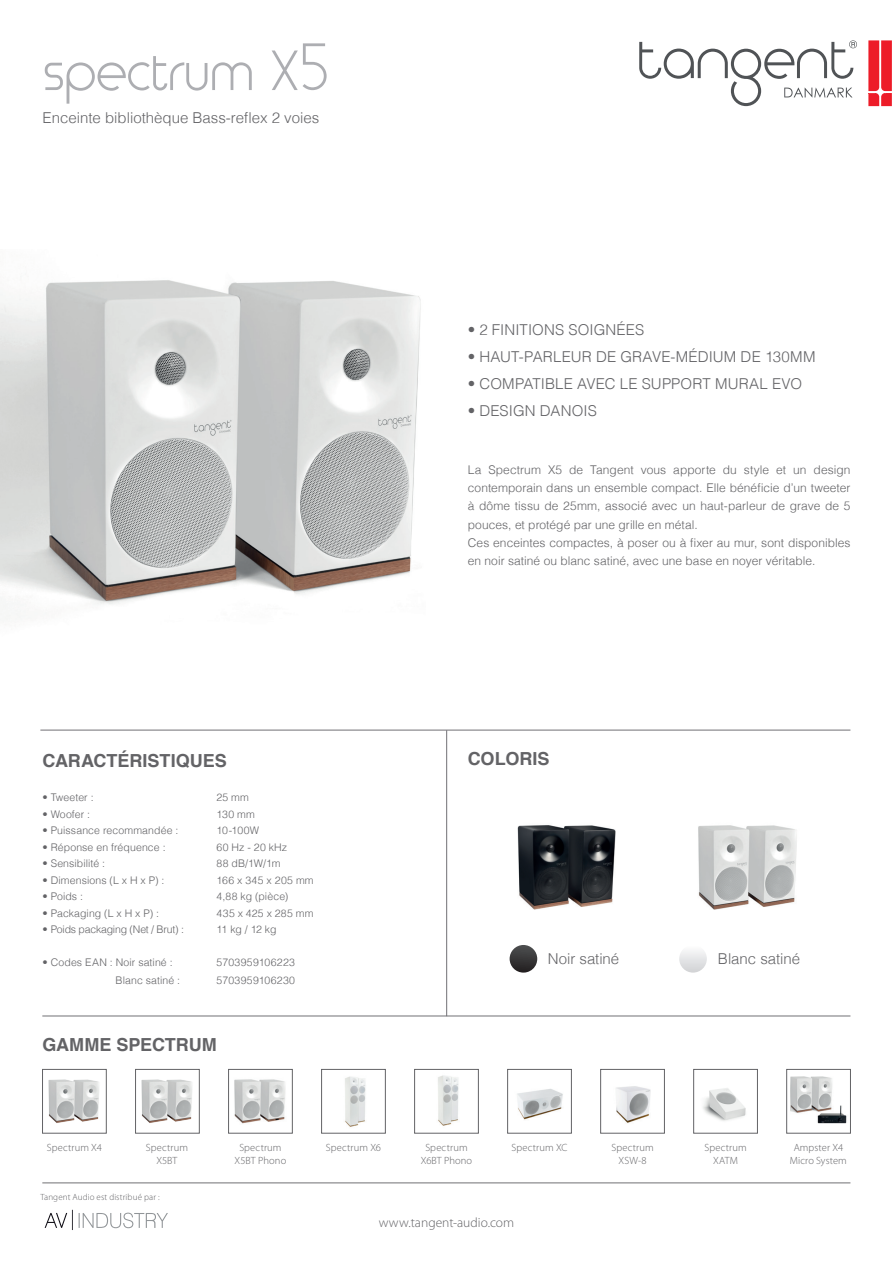
<style>
.page{position:relative;width:893px;height:1263px;background:#fff}
.page>*{position:absolute;margin:0;border:0;box-sizing:border-box;transform-origin:0 0}
.t1{font:54px "Time Burner";letter-spacing:-.02em;color:#adaeb2}
.t2{font:700 18px "Helvetica";color:#636366}
.t3{font:300 15px "Helvetica";color:#636366}
.t4{font:300 13.5px "Myriad Pro";letter-spacing:.005em;color:#636366}
.t5{font:300 12px/18px "Helvetica";letter-spacing:.005em;color:#636366}
.t6{font:300 10.5px "Helvetica";letter-spacing:.01em;color:#636366}
.t7{font:300 10.5px/12.6px "Myriad Pro";letter-spacing:.01em;color:#636366;text-align:center}
.t8{font:300 10.5px "Helvetica";letter-spacing:-.015em;color:#636366}
.t9{font:300 10.5px "Helvetica";letter-spacing:.035em;color:#636366}
.t10{font:300 9px "Myriad Pro";letter-spacing:.015em;color:#636366}
</style>
<div class="page">
<svg style="left:45px;top:1210px;width:28px;height:20px"></svg>
<svg style="left:79px;top:1212px;width:89px;height:16px"></svg>
<svg style="left:639px;top:40px;width:218px;height:66px"></svg>
<svg style="left:868px;top:40px;width:24px;height:66px;background:#ef3c47"></svg>
<hr style="left:42px;top:1016px;width:808px;height:1px;background:#717074">
<hr style="left:42px;top:1182px;width:808px;height:1px;background:#717074">
<hr style="left:446px;top:730px;width:1px;height:286px;background:#717074">
<hr style="left:40px;top:730px;width:810px;height:1px;background:#717074">
<img style="left:517px;top:825px;width:99px;height:85px">
<img style="left:0;top:280px;width:421px;height:336px">
<img style="left:698px;top:825px;width:99px;height:85px">
<svg style="left:510px;top:945px;width:27px;height:27px"></svg>
<svg style="left:679px;top:945px;width:28px;height:27px"></svg>
<img style="left:48px;top:1079px;width:51px;height:44px">
<div style="left:42px;top:1069px;width:64px;height:64px;border:1px solid #636366"></div>
<img style="left:141px;top:1079px;width:51px;height:44px">
<div style="left:135px;top:1069px;width:64px;height:64px;border:1px solid #636366"></div>
<img style="left:234px;top:1079px;width:52px;height:45px">
<div style="left:228px;top:1069px;width:65px;height:64px;border:1px solid #636366"></div>
<img style="left:345px;top:1076px;width:21px;height:51px">
<div style="left:321px;top:1069px;width:65px;height:64px;border:1px solid #636366"></div>
<img style="left:438px;top:1075px;width:21px;height:51px">
<div style="left:414px;top:1069px;width:65px;height:64px;border:1px solid #636366"></div>
<img style="left:517px;top:1089px;width:46px;height:31px">
<div style="left:507px;top:1069px;width:65px;height:64px;border:1px solid #636366"></div>
<img style="left:616px;top:1086px;width:35px;height:37px">
<div style="left:600px;top:1069px;width:65px;height:64px;border:1px solid #636366"></div>
<img style="left:703px;top:1088px;width:43px;height:33px">
<div style="left:693px;top:1069px;width:65px;height:64px;border:1px solid #636366"></div>
<img style="left:790px;top:1077px;width:57px;height:47px">
<div style="left:786px;top:1069px;width:65px;height:64px;border:1px solid #636366"></div>
<h1 class="t1" style="left:43px;top:41px;width:287px">spectrum X5</h1>
<p class="t3" style="left:43px;top:105px;width:278px">Enceinte bibliothèque Bass-reflex 2 voies</p>
<h2 class="t2" style="left:43px;top:744px;width:186px">CARACTÉRISTIQUES</h2>
<p class="t6" style="left:43px;top:788px;width:53px">• Tweeter :</p>
<p class="t6" style="left:217px;top:788px;width:34px">25 mm</p>
<p class="t6" style="left:43px;top:805px;width:49px">• Woofer :</p>
<p class="t6" style="left:217px;top:805px;width:40px">130 mm</p>
<p class="t6" style="left:43px;top:821px;width:137px">• Puissance recommandée :</p>
<p class="t6" style="left:217px;top:821px;width:44px">10-100W</p>
<p class="t6" style="left:43px;top:838px;width:125px">• Réponse en fréquence :</p>
<p class="t6" style="left:217px;top:838px;width:72px">60 Hz - 20 kHz</p>
<p class="t6" style="left:43px;top:854px;width:64px">• Sensibilité :</p>
<p class="t6" style="left:217px;top:854px;width:65px">88 dB/1W/1m</p>
<p class="t6" style="left:43px;top:871px;width:123px">• Dimensions (L x H x P) :</p>
<p class="t9" style="left:217px;top:871px;width:99px">166 x 345 x 205 mm</p>
<p class="t6" style="left:43px;top:887px;width:42px">• Poids :</p>
<p class="t6" style="left:217px;top:887px;width:73px">4,88 kg (pièce)</p>
<p class="t6" style="left:43px;top:904px;width:118px">• Packaging (L x H x P) :</p>
<p class="t6" style="left:217px;top:904px;width:99px">435 x 425 x 285 mm</p>
<p class="t8" style="left:43px;top:920px;width:143px">• Poids packaging (Net / Brut) :</p>
<p class="t6" style="left:217px;top:920px;width:61px">11 kg / 12 kg</p>
<p class="t6" style="left:43px;top:953px;width:132px">• Codes EAN : Noir satiné :</p>
<p class="t6" style="left:217px;top:953px;width:80px">5703959106223</p>
<p class="t6" style="left:115px;top:971px;width:66px">Blanc satiné :</p>
<p class="t6" style="left:217px;top:971px;width:80px">5703959106230</p>
<h2 class="t2" style="left:42px;top:1029px;width:176px">GAMME SPECTRUM</h2>
<p class="t3" style="left:468px;top:317px;width:178px">• 2 FINITIONS SOIGNÉES</p>
<p class="t3" style="left:468px;top:344px;width:349px">• HAUT-PARLEUR DE GRAVE-MÉDIUM DE 130MM</p>
<p class="t3" style="left:468px;top:371px;width:336px">• COMPATIBLE AVEC LE SUPPORT MURAL EVO</p>
<p class="t3" style="left:468px;top:398px;width:131px">• DESIGN DANOIS</p>
<p class="t5" style="left:468px;top:460px;width:384px">La Spectrum X5 de Tangent vous apporte du style et un design contemporain dans un ensemble compact. Elle bénéficie d’un tweeter à dôme tissu de 25mm, associé avec un haut-parleur de grave de 5 pouces, et protégé par une grille en métal.<br>Ces enceintes compactes, à poser ou à fixer au mur, sont disponibles en noir satiné ou blanc satiné, avec une base en noyer véritable.</p>
<h2 class="t2" style="left:468px;top:742px;width:83px">COLORIS</h2>
<p class="t3" style="left:548px;top:946px;width:73px">Noir satiné</p>
<p class="t3" style="left:718px;top:946px;width:84px">Blanc satiné</p>
<p class="t7" style="left:47px;top:1141px;width:57px">Spectrum X4</p>
<p class="t7" style="left:146px;top:1141px;width:44px">Spectrum<br>X5BT</p>
<p class="t7" style="left:235px;top:1141px;width:53px">Spectrum<br>X5BT Phono</p>
<p class="t7" style="left:326px;top:1141px;width:57px">Spectrum X6</p>
<p class="t7" style="left:421px;top:1141px;width:53px">Spectrum<br>X6BT Phono</p>
<p class="t7" style="left:511px;top:1141px;width:58px">Spectrum XC</p>
<p class="t7" style="left:611px;top:1141px;width:44px">Spectrum<br>XSW-8</p>
<p class="t7" style="left:704px;top:1141px;width:44px">Spectrum<br>XATM</p>
<p class="t7" style="left:790px;top:1141px;width:58px">Ampster X4<br>Micro System</p>
<p class="t10" style="left:40px;top:1192px;width:121px">Tangent Audio est distribué par :</p>
<p class="t4" style="left:379px;top:1215px;width:137px">www.tangent-audio.com</p>
</div>
